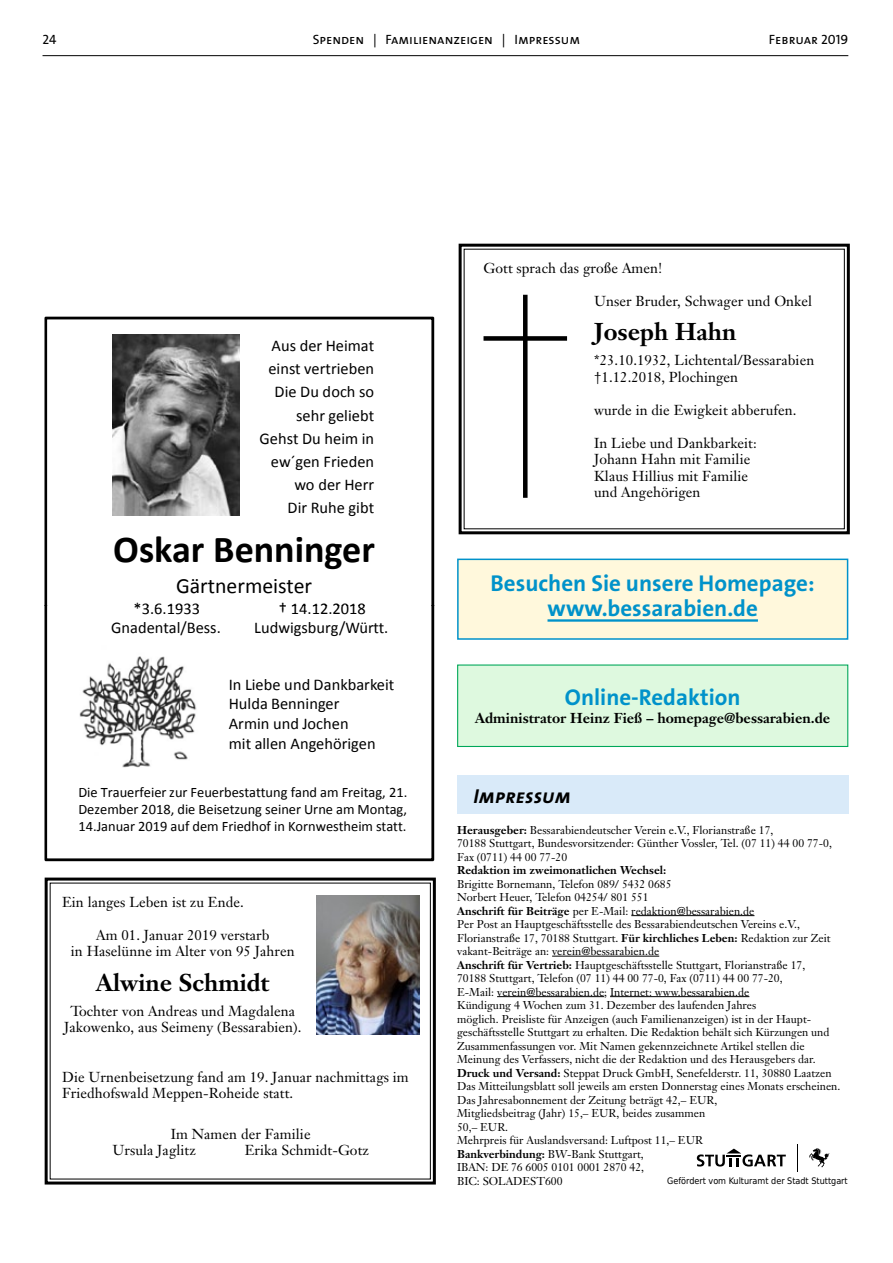
<style>
.page{position:relative;width:893px;height:1263px;background:#fff}
.page>*{position:absolute;margin:0;border:0;box-sizing:border-box;transform-origin:0 0}
.t1{font:700 38.1px "Calibri";color:#000}
.t2{font:700 24px "Janson Text";color:#000}
.t3{font:700 22.95px/25.2px "The Sans B7";color:#0092ca;text-align:center}
.t4{font:21.75px "Calibri";color:#000}
.t5{font:italic 20.25px "The Sans Bold Caps";letter-spacing:.005em;color:#000}
.t6{font:16.35px/23.2px "Calibri";color:#000;text-align:right}
.t7{font:14.4px/17.2px "Calibri";color:#000;text-align:justify}
.t8{font:14.25px/16.5px "Janson Text";letter-spacing:.005em;color:#000}
.t9{font:700 14.25px "Janson Text";color:#000}
.t10{font:13.5px "The Sans Caps";color:#000}
.t11{font:11.25px/13.5px "Janson Text";color:#000}
.t12{font:700 11.25px "Janson Text";color:#000}
.t13{font:9px "DejaVu Sans Condensed";color:#000}
.s1{font-weight:700}
</style>
<div class="page">
<hr style="left:43px;top:55px;width:805px;height:1px;background:#000">
<hr style="left:631px;top:915px;width:123px;height:1px;background:#000">
<hr style="left:552px;top:956px;width:107px;height:1px;background:#000">
<hr style="left:497px;top:996px;width:107px;height:1px;background:#000">
<hr style="left:610px;top:996px;width:139px;height:1px;background:#000">
<div style="left:457px;top:775px;width:391px;height:38px;background:#d9eaf9"></div>
<svg style="left:697px;top:1148px;width:89px;height:18px"></svg>
<svg style="left:809px;top:1148px;width:20px;height:19px"></svg>
<svg style="left:797px;top:1144px;width:1px;height:28px"></svg>
<div style="left:458px;top:665px;width:390px;height:81px;background:#def9df"></div>
<div style="left:457px;top:664px;width:391px;height:83px;border:1px solid #00a759"></div>
<div style="left:458px;top:559px;width:390px;height:80px;background:#fff8dc"></div>
<hr style="left:547px;top:619px;width:211px;height:3px;background:#0092ca">
<div style="left:457px;top:559px;width:391px;height:81px;border:2px solid #0092ca"></div>
<svg style="left:44px;top:317px;width:200px;height:289px"></svg>
<img style="left:112px;top:334px;width:127px;height:181px">
<svg style="left:44px;top:606px;width:200px;height:255px"></svg>
<img style="left:64px;top:641px;width:154px;height:141px">
<svg style="left:244px;top:317px;width:190px;height:289px"></svg>
<svg style="left:244px;top:606px;width:190px;height:255px"></svg>
<svg style="left:458px;top:243px;width:392px;height:292px"></svg>
<div style="left:523px;top:295px;width:5px;height:203px;background:#000"></div>
<div style="left:483px;top:336px;width:84px;height:5px;background:#000"></div>
<svg style="left:44px;top:877px;width:392px;height:308px"></svg>
<img style="left:316px;top:896px;width:103px;height:138px">
<p class="t10" style="left:43px;top:28px;width:16px">24</p>
<p class="t10" style="left:313px;top:28px;width:269px">Spenden | Familienanzeigen | Impressum</p>
<p class="t10" style="left:769px;top:28px;width:81px">Februar 2019</p>
<h3 class="t6" style="left:260px;top:333px;width:116px">Aus der Heimat einst vertrieben<br>Die Du doch so sehr geliebt<br>Gehst Du heim in ew´gen Frieden wo der Herr<br>Dir Ruhe gibt</h3>
<h1 class="t1" style="left:113px;top:526px;width:263px">Oskar Benninger</h1>
<h3 class="t4" style="left:176px;top:572px;width:138px">Gärtnermeister</h3>
<h3 class="t6" style="left:134px;top:596px;width:68px">*3.6.1933</h3>
<h3 class="t6" style="left:254px;top:598px;width:136px;line-height:19.6px;text-align:center">† 14.12.2018<br>Ludwigsburg/Württ.</h3>
<h3 class="t6" style="left:111px;top:615px;width:111px">Gnadental/Bess.</h3>
<h3 class="t6" style="left:229px;top:674px;width:167px;line-height:19.6px;text-align:left">In Liebe und Dankbarkeit<br>Hulda Benninger<br>Armin und Jochen<br>mit allen Angehörigen</h3>
<p class="t7" style="left:78px;top:783px;width:330px">Die Trauerfeier zur Feuerbestattung fand am Freitag, 21.<br>Dezember 2018, die Beisetzung seiner Urne am Montag, 14.Januar 2019 auf dem Friedhof in Kornwestheim statt.</p>
<p class="t8" style="left:62px;top:893px;width:183px">Ein langes Leben ist zu Ende.</p>
<p class="t8" style="left:71px;top:926px;width:225px;text-align:center">Am 01. Januar 2019 verstarb<br>in Haselünne im Alter von 95 Jahren</p>
<h2 class="t2" style="left:96px;top:967px;width:175px">Alwine Schmidt</h2>
<p class="t8" style="left:64px;top:1002px;width:239px;text-align:center">Tochter von Andreas und Magdalena<br>Jakowenko, aus Seimeny (Bessarabien).</p>
<p class="t8" style="left:62px;top:1068px;width:348px">Die Urnenbeisetzung fand am 19. Januar nachmittags im<br>Friedhofswald Meppen-Roheide statt.</p>
<p class="t8" style="left:112px;top:1125px;width:200px;text-indent:58px">Im Namen der Familie<br>Ursula Jaglitz</p>
<p class="t8" style="left:245px;top:1142px;width:126px">Erika Schmidt-Gotz</p>
<p class="t8" style="left:483px;top:260px;width:180px">Gott sprach das große Amen!</p>
<p class="t8" style="left:594px;top:293px;width:220px">Unser Bruder, Schwager und Onkel</p>
<h2 class="t2" style="left:594px;top:317px;width:144px">Joseph Hahn</h2>
<p class="t8" style="left:594px;top:352px;width:222px">*23.10.1932, Lichtental/Bessarabien †1.12.2018, Plochingen</p>
<p class="t8" style="left:594px;top:402px;width:204px">wurde in die Ewigkeit abberufen.</p>
<p class="t8" style="left:594px;top:435px;width:164px">In Liebe und Dankbarkeit:<br>Johann Hahn mit Familie<br>Klaus Hillius mit Familie und Angehörigen</p>
<h3 class="t3" style="left:491px;top:571px;width:326px">Besuchen Sie unsere Homepage: www.bessarabien.de</h3>
<h3 class="t3" style="left:565px;top:686px;width:177px">Online-Redaktion</h3>
<p class="t9" style="left:475px;top:709px;width:357px">Administrator Heinz Fieß – homepage@bessarabien.de</p>
<h3 class="t5" style="left:473px;top:779px;width:99px">Impressum</h3>
<p class="t11" style="left:457px;top:823px;width:376px"><span class="s1">Herausgeber:</span> Bessarabiendeutscher Verein e.V., Florianstraße 17,<br>70188 Stuttgart, Bundesvorsitzender: Günther Vossler, Tel. (07 11) 44 00 77-0,<br>Fax (0711) 44 00 77-20</p>
<p class="t12" style="left:457px;top:863px;width:211px">Redaktion im zweimonatlichen Wechsel:</p>
<p class="t11" style="left:457px;top:877px;width:385px">Brigitte Bornemann, Telefon 089/ 5432 0685<br>Norbert Heuer, Telefon 04254/ 801 551<br><span class="s1">Anschrift für Beiträge</span> per E-Mail: redaktion@bessarabien.de<br>Per Post an Hauptgeschäftsstelle des Bessarabiendeutschen Vereins e.V., Florianstraße 17, 70188 Stuttgart. <span class="s1">Für kirchliches Leben:</span> Redaktion zur Zeit vakant-Beiträge an: verein@bessarabien.de<br><span class="s1">Anschrift für Vertrieb:</span> Hauptgeschäftsstelle Stuttgart, Florianstraße 17,<br>70188 Stuttgart, Telefon (07 11) 44 00 77-0, Fax (0711) 44 00 77-20,<br>E-Mail: verein@bessarabien.de; Internet: www.bessarabien.de<br>Kündigung 4 Wochen zum 31. Dezember des laufenden Jahres<br>möglich. Preisliste für Anzeigen (auch Familienanzeigen) ist in der Haupt&shy;geschäftsstelle Stuttgart zu erhalten. Die Redaktion behält sich Kürzungen und Zusammenfassungen vor. Mit Namen gekennzeichnete Artikel stellen die Meinung des Verfassers, nicht die der Redaktion und des Herausgebers dar.<br><span class="s1">Druck und Versand:</span> Steppat Druck GmbH, Senefelderstr. 11, 30880 Laatzen Das Mitteilungsblatt soll jeweils am ersten Donnerstag eines Monats erscheinen.<br>Das Jahresabonnement der Zeitung beträgt 42,– EUR,<br>Mitgliedsbeitrag (Jahr) 15,– EUR, beides zusammen<br>50,– EUR.<br>Mehrpreis für Auslandsversand: Luftpost 11,– EUR<br><span class="s1">Bankverbindung:</span> BW-Bank Stuttgart,<br>IBAN: DE 76 6005 0101 0001 2870 42,<br>BIC: SOLADEST600</p>
<p class="t13" style="left:667px;top:1173px;width:182px">Gefördert vom Kulturamt der Stadt Stuttgart</p>
</div>
